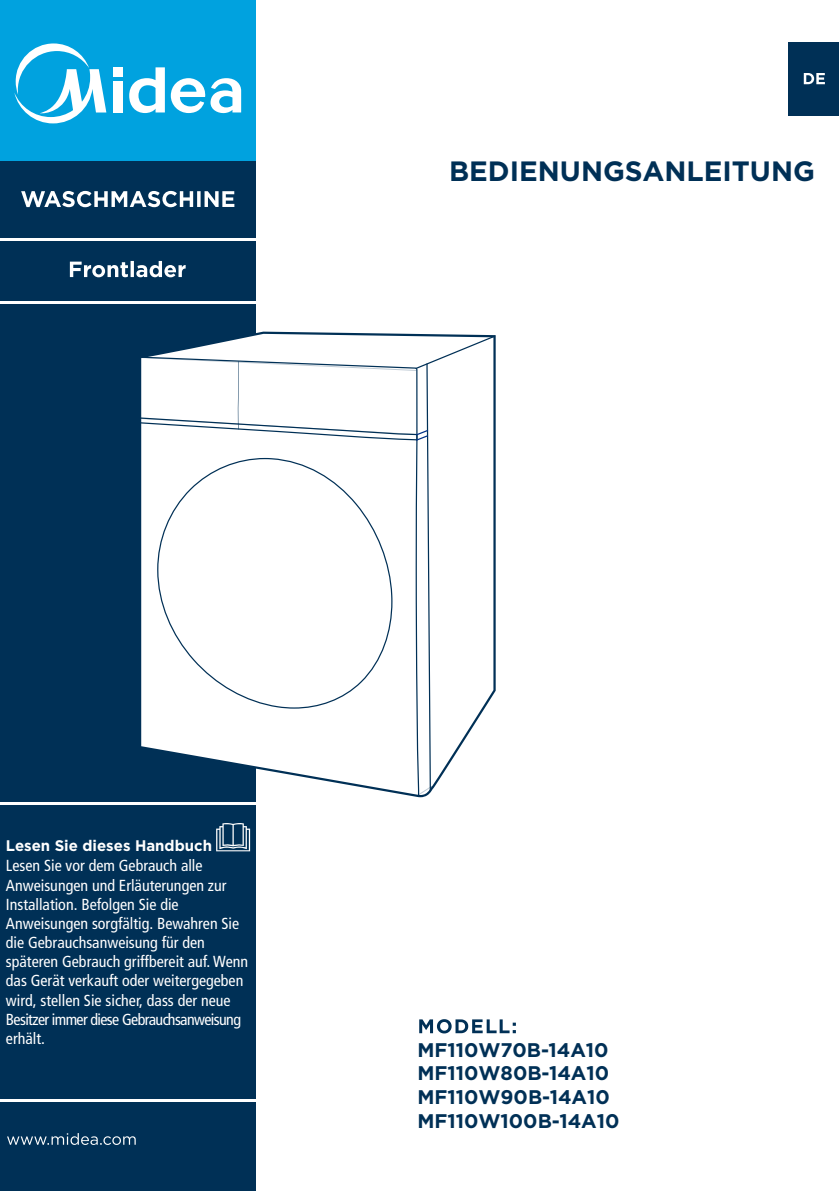
<style>
.page{position:relative;width:839px;height:1191px;background:#fff}
.page>*{position:absolute;margin:0;border:0;box-sizing:border-box;transform-origin:0 0}
.t1{font:700 28px "Gotham";color:#003056}
.t2{font:700 19.8px/23.6px "Gotham";color:#003056}
.t3{font:condensed 16px/19.2px "Frutiger LT";color:#fff}
.t4{font:700 15.4px "Gotham";color:#fff}
</style>
<div class="page">
<div style="left:0;top:161px;width:256px;height:1029px;background:#003056"></div>
<hr style="left:0;top:238px;width:256px;height:3px;background:#fff">
<div style="left:0;top:0;width:256px;height:161px;background:#00a2df"></div>
<hr style="left:0;top:301px;width:256px;height:3px;background:#fff">
<hr style="left:0;top:1099px;width:256px;height:3px;background:#fff">
<hr style="left:0;top:802px;width:256px;height:3px;background:#fff">
<svg style="left:7px;top:1133px;width:129px;height:11px"></svg>
<div style="left:113px;top:67px;width:10px;height:10px;background:#fff"></div>
<div style="left:113px;top:81px;width:10px;height:31px;background:#fff"></div>
<svg style="left:129px;top:67px;width:36px;height:46px"></svg>
<svg style="left:171px;top:78px;width:70px;height:36px"></svg>
<svg style="left:14px;top:43px;width:92px;height:80px"></svg>
<div style="left:788px;top:42px;width:51px;height:73px;background:#003056"></div>
<svg style="left:141px;top:331px;width:355px;height:466px"></svg>
<svg style="left:804px;top:73px;width:21px;height:11px"></svg>
<svg style="left:21px;top:191px;width:213px;height:16px"></svg>
<svg style="left:70px;top:261px;width:116px;height:16px"></svg>
<svg style="left:419px;top:1019px;width:97px;height:14px"></svg>
<svg style="left:216px;top:823px;width:34px;height:28px"></svg>
<h1 class="t1" style="left:449px;top:155px;width:367px">BEDIENUNGSANLEITUNG</h1>
<p class="t4" style="left:6px;top:837px;width:208px">Lesen Sie dieses Handbuch</p>
<p class="t3" style="left:6px;top:856px;width:244px">Lesen Sie vor dem Gebrauch alle Anweisungen und Erläuterungen zur Installation. Befolgen Sie die Anweisungen sorgfältig. Bewahren Sie die Gebrauchsanweisung für den späteren Gebrauch griffbereit auf. Wenn das Gerät verkauft oder weitergegeben wird, stellen Sie sicher, dass der neue Besitzer immer diese Gebrauchsanweisung erhält.</p>
<p class="t2" style="left:417px;top:1037px;width:204px">MF110W70B-14A10<br>MF110W80B-14A10<br>MF110W90B-14A10<br>MF110W100B-14A10</p>
</div>
